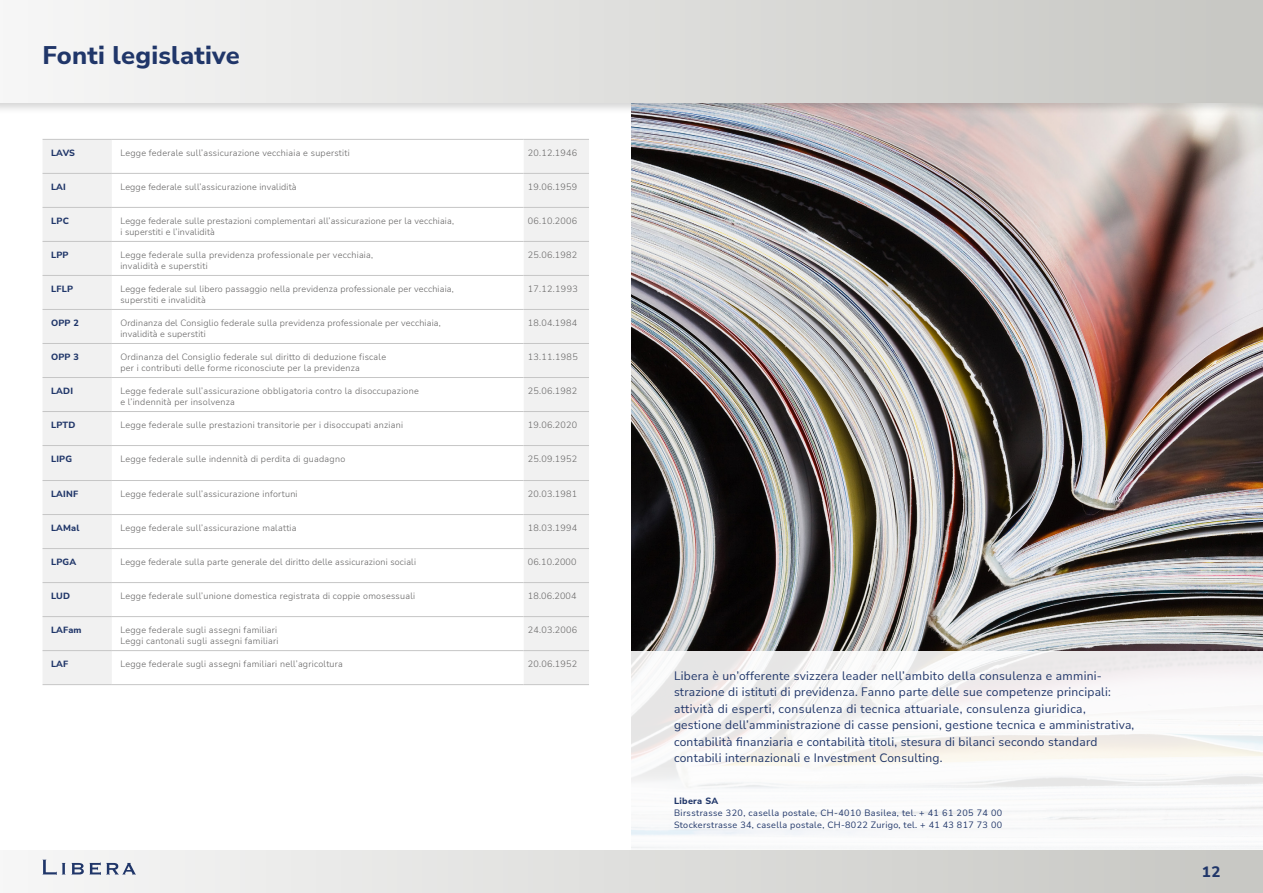
<style>
.page{position:relative;width:1263px;height:893px;background:#fff}
.page>*{position:absolute;margin:0;border:0;box-sizing:border-box;transform-origin:0 0}
.t1{font:800 25.5px "Nunito Sans";letter-spacing:.01em;color:#203669}
.t2{font:800 15px "Nunito Sans";color:#203669}
.t3{font:12px/16.5px "Nunito Sans";letter-spacing:.02em;color:#203669}
.t4{font:300 9px/11.2px "Nunito Sans";letter-spacing:.03em;color:#646363}
.t5{font:9px/12px "Nunito Sans";letter-spacing:.04em;color:#203669}
.t6{font:800 9px "Nunito Sans";letter-spacing:.02em;color:#203669}
</style>
<div class="page">
<img style="left:631px;top:115px;width:632px;height:536px">
<svg style="left:631px;top:651px;width:632px;height:198px"></svg>
<div style="left:0;top:850px;width:1263px;height:43px;background:linear-gradient(to right,#f6f6f6,#c7c7c2)"></div>
<div style="left:0;top:0;width:1263px;height:115px;background:#000;opacity:.17"></div>
<div style="left:0;top:0;width:1263px;height:102px;background:linear-gradient(to right,#f7f7f7,#c6c6c2)"></div>
<svg style="left:71px;top:863px;width:13px;height:11px"></svg>
<svg style="left:90px;top:862px;width:46px;height:13px"></svg>
<svg style="left:43px;top:860px;width:22px;height:15px"></svg>
<div style="left:43px;top:140px;width:546px;height:544px;background:#f1f1f1"></div>
<svg style="left:112px;top:140px;width:411px;height:544px"></svg>
<hr style="left:43px;top:139px;width:69px;height:1px;background:#c6c6c6">
<hr style="left:112px;top:139px;width:411px;height:1px;background:#c6c6c6">
<hr style="left:523px;top:139px;width:66px;height:1px;background:#c6c6c6">
<hr style="left:43px;top:173px;width:69px;height:1px;background:#c6c6c6">
<hr style="left:112px;top:173px;width:411px;height:1px;background:#c6c6c6">
<hr style="left:523px;top:173px;width:66px;height:1px;background:#c6c6c6">
<hr style="left:43px;top:207px;width:69px;height:1px;background:#c6c6c6">
<hr style="left:112px;top:207px;width:411px;height:1px;background:#c6c6c6">
<hr style="left:523px;top:207px;width:66px;height:1px;background:#c6c6c6">
<hr style="left:43px;top:241px;width:69px;height:1px;background:#c6c6c6">
<hr style="left:112px;top:241px;width:411px;height:1px;background:#c6c6c6">
<hr style="left:523px;top:241px;width:66px;height:1px;background:#c6c6c6">
<hr style="left:43px;top:275px;width:69px;height:1px;background:#c6c6c6">
<hr style="left:112px;top:275px;width:411px;height:1px;background:#c6c6c6">
<hr style="left:523px;top:275px;width:66px;height:1px;background:#c6c6c6">
<hr style="left:43px;top:309px;width:69px;height:1px;background:#c6c6c6">
<hr style="left:112px;top:309px;width:411px;height:1px;background:#c6c6c6">
<hr style="left:523px;top:309px;width:66px;height:1px;background:#c6c6c6">
<hr style="left:43px;top:343px;width:69px;height:1px;background:#c6c6c6">
<hr style="left:112px;top:343px;width:411px;height:1px;background:#c6c6c6">
<hr style="left:523px;top:343px;width:66px;height:1px;background:#c6c6c6">
<hr style="left:43px;top:377px;width:69px;height:1px;background:#c6c6c6">
<hr style="left:112px;top:377px;width:411px;height:1px;background:#c6c6c6">
<hr style="left:523px;top:377px;width:66px;height:1px;background:#c6c6c6">
<hr style="left:43px;top:411px;width:69px;height:1px;background:#c6c6c6">
<hr style="left:112px;top:411px;width:411px;height:1px;background:#c6c6c6">
<hr style="left:523px;top:411px;width:66px;height:1px;background:#c6c6c6">
<hr style="left:43px;top:445px;width:69px;height:1px;background:#c6c6c6">
<hr style="left:112px;top:445px;width:411px;height:1px;background:#c6c6c6">
<hr style="left:523px;top:445px;width:66px;height:1px;background:#c6c6c6">
<hr style="left:43px;top:480px;width:69px;height:1px;background:#c6c6c6">
<hr style="left:112px;top:480px;width:411px;height:1px;background:#c6c6c6">
<hr style="left:523px;top:480px;width:66px;height:1px;background:#c6c6c6">
<hr style="left:43px;top:514px;width:69px;height:1px;background:#c6c6c6">
<hr style="left:112px;top:514px;width:411px;height:1px;background:#c6c6c6">
<hr style="left:523px;top:514px;width:66px;height:1px;background:#c6c6c6">
<hr style="left:43px;top:548px;width:69px;height:1px;background:#c6c6c6">
<hr style="left:112px;top:548px;width:411px;height:1px;background:#c6c6c6">
<hr style="left:523px;top:548px;width:66px;height:1px;background:#c6c6c6">
<hr style="left:43px;top:582px;width:69px;height:1px;background:#c6c6c6">
<hr style="left:112px;top:582px;width:411px;height:1px;background:#c6c6c6">
<hr style="left:523px;top:582px;width:66px;height:1px;background:#c6c6c6">
<hr style="left:43px;top:616px;width:69px;height:1px;background:#c6c6c6">
<hr style="left:112px;top:616px;width:411px;height:1px;background:#c6c6c6">
<hr style="left:523px;top:616px;width:66px;height:1px;background:#c6c6c6">
<hr style="left:43px;top:650px;width:69px;height:1px;background:#c6c6c6">
<hr style="left:112px;top:650px;width:411px;height:1px;background:#c6c6c6">
<hr style="left:523px;top:650px;width:66px;height:1px;background:#c6c6c6">
<hr style="left:43px;top:684px;width:69px;height:1px;background:#c6c6c6">
<hr style="left:112px;top:684px;width:411px;height:1px;background:#c6c6c6">
<hr style="left:523px;top:684px;width:66px;height:1px;background:#c6c6c6">
<h1 class="t1" style="left:43px;top:37px;width:199px">Fonti legislative</h1>
<p class="t6" style="left:51px;top:146px;width:25px">LAVS</p>
<p class="t4" style="left:120px;top:147px;width:231px">Legge federale sull’assicurazione vecchiaia e superstiti</p>
<p class="t4" style="left:528px;top:147px;width:51px">20.12.1946</p>
<p class="t6" style="left:51px;top:180px;width:16px">LAI</p>
<p class="t4" style="left:120px;top:181px;width:178px">Legge federale sull’assicurazione invalidità</p>
<p class="t4" style="left:528px;top:181px;width:51px">19.06.1959</p>
<p class="t6" style="left:51px;top:214px;width:19px">LPC</p>
<p class="t4" style="left:120px;top:215px;width:335px">Legge federale sulle prestazioni complementari all’assicurazione per la vecchiaia, i superstiti e l’invalidità</p>
<p class="t4" style="left:528px;top:215px;width:51px">06.10.2006</p>
<p class="t6" style="left:51px;top:248px;width:19px">LPP</p>
<p class="t4" style="left:120px;top:249px;width:254px">Legge federale sulla previdenza professionale per vecchiaia, invalidità e superstiti</p>
<p class="t4" style="left:528px;top:249px;width:51px">25.06.1982</p>
<p class="t6" style="left:51px;top:282px;width:23px">LFLP</p>
<p class="t4" style="left:120px;top:283px;width:335px">Legge federale sul libero passaggio nella previdenza professionale per vecchiaia, superstiti e invalidità</p>
<p class="t4" style="left:528px;top:283px;width:52px">17.12.1993</p>
<p class="t6" style="left:51px;top:316px;width:29px">OPP 2</p>
<p class="t4" style="left:120px;top:317px;width:322px">Ordinanza del Consiglio federale sulla previdenza professionale per vecchiaia, invalidità e superstiti</p>
<p class="t4" style="left:528px;top:317px;width:51px">18.04.1984</p>
<p class="t6" style="left:51px;top:350px;width:29px">OPP 3</p>
<p class="t4" style="left:120px;top:351px;width:267px">Ordinanza del Consiglio federale sul diritto di deduzione fiscale per i contributi delle forme riconosciute per la previdenza</p>
<p class="t4" style="left:528px;top:351px;width:52px">13.11.1985</p>
<p class="t6" style="left:51px;top:384px;width:23px">LADI</p>
<p class="t4" style="left:120px;top:385px;width:300px">Legge federale sull’assicurazione obbligatoria contro la disoccupazione e l’indennità per insolvenza</p>
<p class="t4" style="left:528px;top:385px;width:51px">25.06.1982</p>
<p class="t6" style="left:51px;top:418px;width:26px">LPTD</p>
<p class="t4" style="left:120px;top:419px;width:284px">Legge federale sulle prestazioni transitorie per i disoccupati anziani</p>
<p class="t4" style="left:528px;top:419px;width:51px">19.06.2020</p>
<p class="t6" style="left:51px;top:452px;width:22px">LIPG</p>
<p class="t4" style="left:120px;top:453px;width:226px">Legge federale sulle indennità di perdita di guadagno</p>
<p class="t4" style="left:528px;top:453px;width:51px">25.09.1952</p>
<p class="t6" style="left:51px;top:487px;width:29px">LAINF</p>
<p class="t4" style="left:120px;top:488px;width:179px">Legge federale sull’assicurazione infortuni</p>
<p class="t4" style="left:528px;top:488px;width:51px">20.03.1981</p>
<p class="t6" style="left:51px;top:521px;width:30px">LAMal</p>
<p class="t4" style="left:120px;top:522px;width:178px">Legge federale sull’assicurazione malattia</p>
<p class="t4" style="left:528px;top:522px;width:51px">18.03.1994</p>
<p class="t6" style="left:51px;top:555px;width:27px">LPGA</p>
<p class="t4" style="left:120px;top:556px;width:297px">Legge federale sulla parte generale del diritto delle assicurazioni sociali</p>
<p class="t4" style="left:528px;top:556px;width:50px">06.10.2000</p>
<p class="t6" style="left:51px;top:589px;width:20px">LUD</p>
<p class="t4" style="left:120px;top:590px;width:296px">Legge federale sull’unione domestica registrata di coppie omosessuali</p>
<p class="t4" style="left:528px;top:590px;width:50px">18.06.2004</p>
<p class="t6" style="left:51px;top:623px;width:32px">LAFam</p>
<p class="t4" style="left:120px;top:624px;width:160px">Legge federale sugli assegni familiari<br>Leggi cantonali sugli assegni familiari</p>
<p class="t4" style="left:528px;top:624px;width:51px">24.03.2006</p>
<p class="t6" style="left:51px;top:657px;width:19px">LAF</p>
<p class="t4" style="left:120px;top:658px;width:224px">Legge federale sugli assegni familiari nell’agricoltura</p>
<p class="t4" style="left:528px;top:658px;width:51px">20.06.1952</p>
<p class="t3" style="left:674px;top:667px;width:462px">Libera è un’offerente svizzera leader nell’ambito della consulenza e ammini&shy;strazione di istituti di previdenza. Fanno parte delle sue competenze principali: attività di esperti, consulenza di tecnica attuariale, consulenza giuridica, gestione dell’amministrazione di casse pensioni, gestione tecnica e amministrativa, contabilità finanziaria e contabilità titoli, stesura di bilanci secondo standard contabili internazionali e Investment Consulting.</p>
<p class="t6" style="left:674px;top:795px;width:46px">Libera SA</p>
<p class="t5" style="left:674px;top:807px;width:330px">Birsstrasse 320, casella postale, CH-4010 Basilea, tel. + 41 61 205 74 00<br>Stockerstrasse 34, casella postale, CH-8022 Zurigo, tel. + 41 43 817 73 00</p>
<h2 class="t2" style="left:1202px;top:861px;width:20px">12</h2>
</div>
